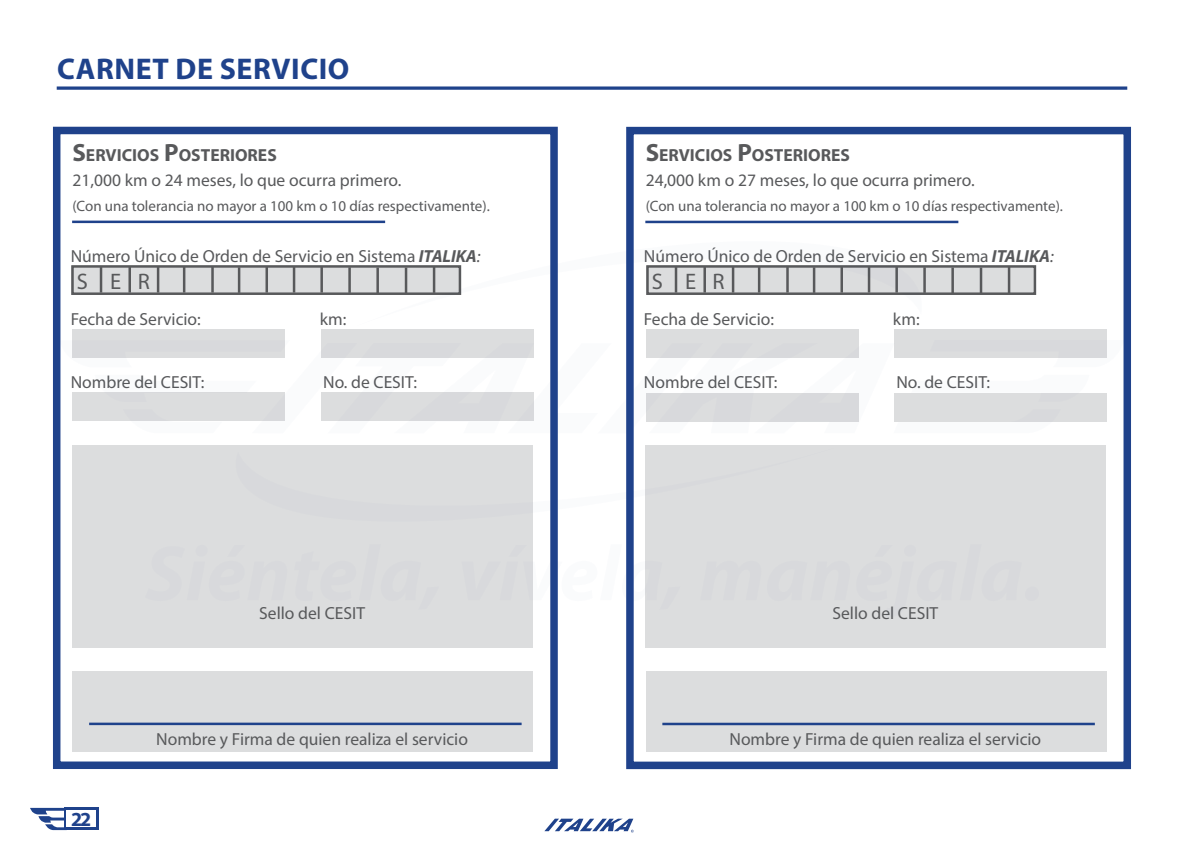
<style>
.page{position:relative;width:1184px;height:858px;background:#fff}
.page>*{position:absolute;margin:0;border:0;box-sizing:border-box;transform-origin:0 0}
.t1{font:700 30px "Myriad Pro";letter-spacing:.02em;color:#1f428b}
.t2{font:22.5px "Myriad Pro";color:#58595b}
.t3{font:700 20px "Myriad Pro";color:#1f428b}
.t4{font:17.5px/25px "Myriad Pro";color:#58595b}
.t5{font:15px "Myriad Pro";color:#58595b}
.s1{font-weight:700;font-size:25px}
.s2{font-weight:700}
.s3{font-weight:700;font-style:italic}
.s4{font-style:italic}
</style>
<div class="page">
<svg style="left:544px;top:818px;width:89px;height:14px"></svg>
<svg style="left:57px;top:86px;width:1070px;height:4px"></svg>
<svg style="left:30px;top:807px;width:34px;height:23px"></svg>
<div style="left:64px;top:807px;width:34px;height:23px;background:#1f428b"></div>
<div style="left:66px;top:810px;width:30px;height:17px;background:#fff"></div>
<div style="left:72px;top:671px;width:461px;height:81px;background:#dcddde"></div>
<div style="left:72px;top:445px;width:461px;height:202px;background:#dcddde"></div>
<div style="left:53px;top:127px;width:505px;height:642px;border:8px solid #1f428b"></div>
<hr style="left:72px;top:220px;width:313px;height:3px;background:#1f428b">
<hr style="left:89px;top:722px;width:432px;height:3px;background:#1f428b">
<div style="left:645px;top:671px;width:461px;height:81px;background:#dcddde"></div>
<div style="left:645px;top:445px;width:461px;height:202px;background:#dcddde"></div>
<div style="left:626px;top:127px;width:505px;height:642px;border:8px solid #1f428b"></div>
<hr style="left:645px;top:221px;width:313px;height:2px;background:#1f428b">
<hr style="left:662px;top:722px;width:432px;height:3px;background:#1f428b">
<svg style="left:59px;top:241px;width:1065px;height:291px;fill:#dcddde"></svg>
<svg style="left:549px;top:544px;width:86px;height:65px"></svg>
<div style="left:1024px;top:586px;width:15px;height:15px;background:#d8d9dc;border-radius:50%"></div>
<h1 class="t1" style="left:57px;top:49px;width:290px">CARNET DE SERVICIO</h1>
<p class="t4" style="left:72px;top:142px;width:330px"><span class="s1">S</span><span class="s2">ERVICIOS</span> <span class="s1">P</span><span class="s2">OSTERIORES<br></span>21,000 km o 24 meses, lo que ocurra primero.</p>
<p class="t5" style="left:72px;top:197px;width:419px">(Con una tolerancia no mayor a 100 km o 10 días respectivamente).</p>
<p class="t4" style="left:71px;top:243px;width:411px">Número Único de Orden de Servicio en Sistema <span class="s3">ITALIKA</span><span class="s4">:</span></p>
<p class="t4" style="left:645px;top:143px;width:330px"><span class="s1">S</span><span class="s2">ERVICIOS</span> <span class="s1">P</span><span class="s2">OSTERIORES<br></span>24,000 km o 27 meses, lo que ocurra primero.</p>
<p class="t5" style="left:645px;top:197px;width:419px">(Con una tolerancia no mayor a 100 km o 10 días respectivamente).</p>
<p class="t4" style="left:644px;top:243px;width:411px">Número Único de Orden de Servicio en Sistema <span class="s3">ITALIKA</span><span class="s4">:</span></p>
<p class="t2" style="left:77px;top:267px;width:75px">S E R</p>
<p class="t2" style="left:651px;top:267px;width:75px">S E R</p>
<p class="t4" style="left:71px;top:306px;width:132px">Fecha de Servicio:</p>
<p class="t4" style="left:320px;top:306px;width:28px">km:</p>
<p class="t4" style="left:644px;top:306px;width:132px">Fecha de Servicio:</p>
<p class="t4" style="left:892px;top:306px;width:28px">km:</p>
<p class="t4" style="left:71px;top:369px;width:135px">Nombre del CESIT:</p>
<p class="t4" style="left:323px;top:369px;width:95px">No. de CESIT:</p>
<p class="t4" style="left:644px;top:369px;width:135px">Nombre del CESIT:</p>
<p class="t4" style="left:896px;top:369px;width:95px">No. de CESIT:</p>
<p class="t4" style="left:259px;top:600px;width:107px">Sello del CESIT</p>
<p class="t4" style="left:832px;top:600px;width:107px">Sello del CESIT</p>
<p class="t4" style="left:156px;top:726px;width:313px">Nombre y Firma de quien realiza el servicio</p>
<p class="t4" style="left:729px;top:726px;width:313px">Nombre y Firma de quien realiza el servicio</p>
<p class="t3" style="left:71px;top:806px;width:22px">22</p>
</div>
